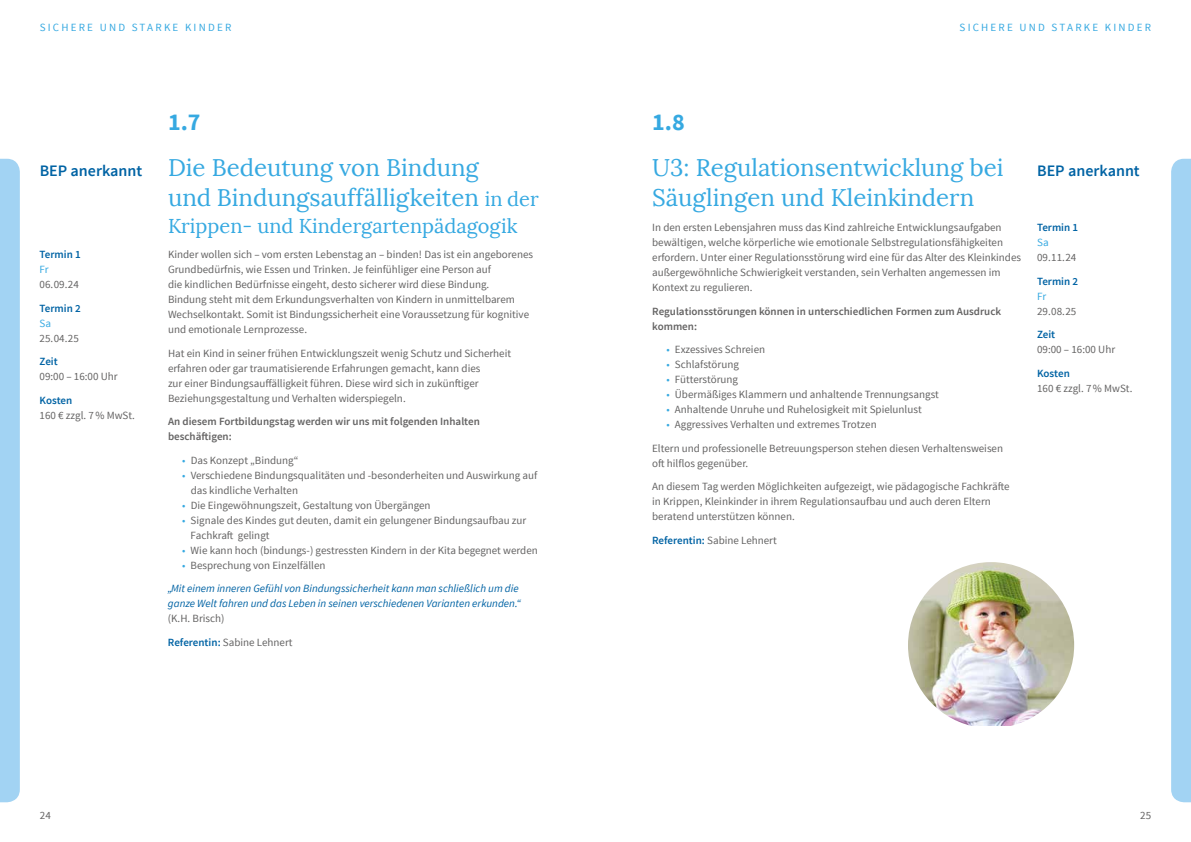
<style>
.page{position:relative;width:1191px;height:842px;background:#fff}
.page>*{position:absolute;margin:0;border:0;box-sizing:border-box;transform-origin:0 0}
.t1{font:24px/30px "Lora";color:#36a9e1}
.t2{font:700 24px "Source Sans Pro";color:#36a9e1}
.t3{font:20px "Lora";color:#36a9e1}
.t4{font:600 16px "Source Sans Pro";color:#0063a4}
.t5{font:11px/15px "Source Sans Pro";color:#646363}
.t6{font:italic 11px/23.5px "Source Sans Pro";color:#0063a4}
.t7{font:600 11px/15px "Source Sans Pro";color:#646363}
.t8{font:11px "Source Sans Pro";letter-spacing:.2em;color:#36a9e1}
.t9{font:600 11px "Source Sans Pro";color:#0063a4}
.s1{font-size:20px}
.s2{color:#36a9e1}
.s3{font-weight:600;color:#0063a4}
.s4{font-style:normal;color:#36a9e1}
.s5{font-style:normal;color:#646363}
</style>
<div class="page">
<div style="left:0;top:159px;width:20px;height:643px;background:#a2d3f3"></div>
<div style="left:1171px;top:159px;width:20px;height:643px;background:#a2d3f3"></div>
<img style="left:908px;top:562px;width:166px;height:164px">
<p class="t8" style="left:40px;top:21px;width:193px">SICHERE UND STARKE KINDER</p>
<p class="t8" style="left:959px;top:21px;width:193px">SICHERE UND STARKE KINDER</p>
<h1 class="t2" style="left:168px;top:107px;width:34px">1.7</h1>
<h1 class="t2" style="left:652px;top:107px;width:34px">1.8</h1>
<h3 class="t4" style="left:40px;top:160px;width:104px">BEP anerkannt</h3>
<h1 class="t1" style="left:652px;top:153px;width:353px">U3: Regulationsentwicklung bei<br>Säuglingen und Kleinkindern</h1>
<h1 class="t1" style="left:168px;top:153px;width:372px">Die Bedeutung von Bindung<br>und Bindungsauffälligkeiten <span class="s1">in der</span></h1>
<h2 class="t3" style="left:168px;top:214px;width:351px">Krippen- und Kindergartenpädagogik</h2>
<p class="t5" style="left:652px;top:220px;width:370px">In den ersten Lebensjahren muss das Kind zahlreiche Entwicklungsaufgaben bewältigen, welche körperliche wie emotionale Selbstregulationsfähigkeiten erfordern. Unter einer Regulationsstörung wird eine für das Alter des Kleinkindes außergewöhnliche Schwierigkeit verstanden, sein Verhalten angemessen im Kontext zu regulieren.</p>
<p class="t7" style="left:652px;top:304px;width:350px">Regulationsstörungen können in unterschiedlichen Formen zum Ausdruck kommen:</p>
<p class="t5" style="left:666px;top:342px;width:100px"><span class="s2">•</span> Exzessives Schreien</p>
<p class="t5" style="left:666px;top:357px;width:74px"><span class="s2">•</span> Schlafstörung</p>
<p class="t5" style="left:666px;top:372px;width:73px"><span class="s2">•</span> Fütterstörung</p>
<p class="t5" style="left:666px;top:387px;width:274px"><span class="s2">•</span> Übermäßiges Klammern und anhaltende Trennungsangst</p>
<p class="t5" style="left:666px;top:402px;width:257px"><span class="s2">•</span> Anhaltende Unruhe und Ruhelosigkeit mit Spielunlust</p>
<p class="t5" style="left:652px;top:413px;width:352px;line-height:23.5px;text-indent:14px"><span class="s2">•</span> Aggressives Verhalten und extremes Trotzen<br>Eltern und professionelle Betreuungsperson stehen diesen Verhaltensweisen</p>
<p class="t5" style="left:652px;top:451px;width:359px;line-height:23.5px">oft hilflos gegenüber.<br>An diesem Tag werden Möglichkeiten aufgezeigt, wie pädagogische Fachkräfte</p>
<p class="t5" style="left:652px;top:494px;width:340px">in Krippen, Kleinkinder in ihrem Regulationsaufbau und auch deren Eltern beratend unterstützen können.</p>
<p class="t5" style="left:652px;top:533px;width:126px"><span class="s3">Referentin:</span> Sabine Lehnert</p>
<p class="t5" style="left:168px;top:247px;width:366px">Kinder wollen sich – vom ersten Lebenstag an – binden! Das ist ein angeborenes Grundbedürfnis, wie Essen und Trinken. Je feinfühliger eine Person auf<br>die kindlichen Bedürfnisse eingeht, desto sicherer wird diese Bindung.<br>Bindung steht mit dem Erkundungsverhalten von Kindern in unmittelbarem Wechselkontakt. Somit ist Bindungssicherheit eine Voraussetzung für kognitive und emotionale Lernprozesse.</p>
<p class="t5" style="left:168px;top:346px;width:345px">Hat ein Kind in seiner frühen Entwicklungszeit wenig Schutz und Sicherheit erfahren oder gar traumatisierende Erfahrungen gemacht, kann dies<br>zur einer Bindungsauffälligkeit führen. Diese wird sich in zukünftiger Beziehungsgestaltung und Verhalten widerspiegeln.</p>
<p class="t7" style="left:168px;top:414px;width:313px">An diesem Fortbildungstag werden wir uns mit folgenden Inhalten beschäftigen:</p>
<p class="t5" style="left:182px;top:453px;width:118px"><span class="s2">•</span> Das Konzept „Bindung“</p>
<p class="t5" style="left:191px;top:468px;width:348px;text-indent:-9px"><span class="s2">•</span> Verschiedene Bindungsqualitäten und -besonderheiten und Auswirkung auf das kindliche Verhalten</p>
<p class="t5" style="left:182px;top:498px;width:250px"><span class="s2">•</span> Die Eingewöhnungszeit, Gestaltung von Übergängen</p>
<p class="t5" style="left:191px;top:513px;width:337px;text-indent:-9px"><span class="s2">•</span> Signale des Kindes gut deuten, damit ein gelungener Bindungsaufbau zur<br>Fachkraft gelingt</p>
<p class="t5" style="left:182px;top:543px;width:357px"><span class="s2">•</span> Wie kann hoch (bindungs-) gestressten Kindern in der Kita begegnet werden</p>
<p class="t6" style="left:168px;top:553px;width:352px;text-indent:14px"><span class="s4">•</span> <span class="s5">Besprechung von Einzelfällen<br></span>„Mit einem inneren Gefühl von Bindungssicherheit kann man schließlich um die</p>
<p class="t6" style="left:168px;top:592px;width:354px">ganze Welt fahren und das Leben in seinen verschiedenen Varianten erkunden.“</p>
<p class="t5" style="left:168px;top:607px;width:126px;line-height:23.5px">(K.H. Brisch)<br><span class="s3">Referentin:</span> Sabine Lehnert</p>
<p class="t9" style="left:40px;top:248px;width:43px">Termin 1</p>
<p class="t8" style="left:40px;top:263px;width:11px">Fr</p>
<p class="t5" style="left:40px;top:277px;width:41px">06.09.24</p>
<p class="t9" style="left:40px;top:301px;width:43px">Termin 2</p>
<p class="t8" style="left:40px;top:316px;width:13px">Sa</p>
<p class="t5" style="left:40px;top:331px;width:41px">25.04.25</p>
<p class="t9" style="left:40px;top:355px;width:20px">Zeit</p>
<p class="t5" style="left:40px;top:369px;width:80px">09:00 – 16:00 Uhr</p>
<p class="t9" style="left:40px;top:393px;width:34px">Kosten</p>
<p class="t5" style="left:40px;top:408px;width:97px">160 € zzgl. 7% MwSt.</p>
<h3 class="t4" style="left:1037px;top:160px;width:104px">BEP anerkannt</h3>
<p class="t9" style="left:1037px;top:220px;width:43px">Termin 1</p>
<p class="t8" style="left:1037px;top:236px;width:13px">Sa</p>
<p class="t5" style="left:1037px;top:250px;width:41px">09.11.24</p>
<p class="t9" style="left:1037px;top:274px;width:43px">Termin 2</p>
<p class="t8" style="left:1037px;top:289px;width:11px">Fr</p>
<p class="t5" style="left:1037px;top:304px;width:41px">29.08.25</p>
<p class="t9" style="left:1037px;top:328px;width:20px">Zeit</p>
<p class="t5" style="left:1037px;top:342px;width:80px">09:00 – 16:00 Uhr</p>
<p class="t9" style="left:1037px;top:366px;width:34px">Kosten</p>
<p class="t5" style="left:1037px;top:381px;width:97px">160 € zzgl. 7% MwSt.</p>
<p class="t5" style="left:40px;top:808px;width:13px">24</p>
<p class="t5" style="left:1140px;top:808px;width:13px">25</p>
</div>
